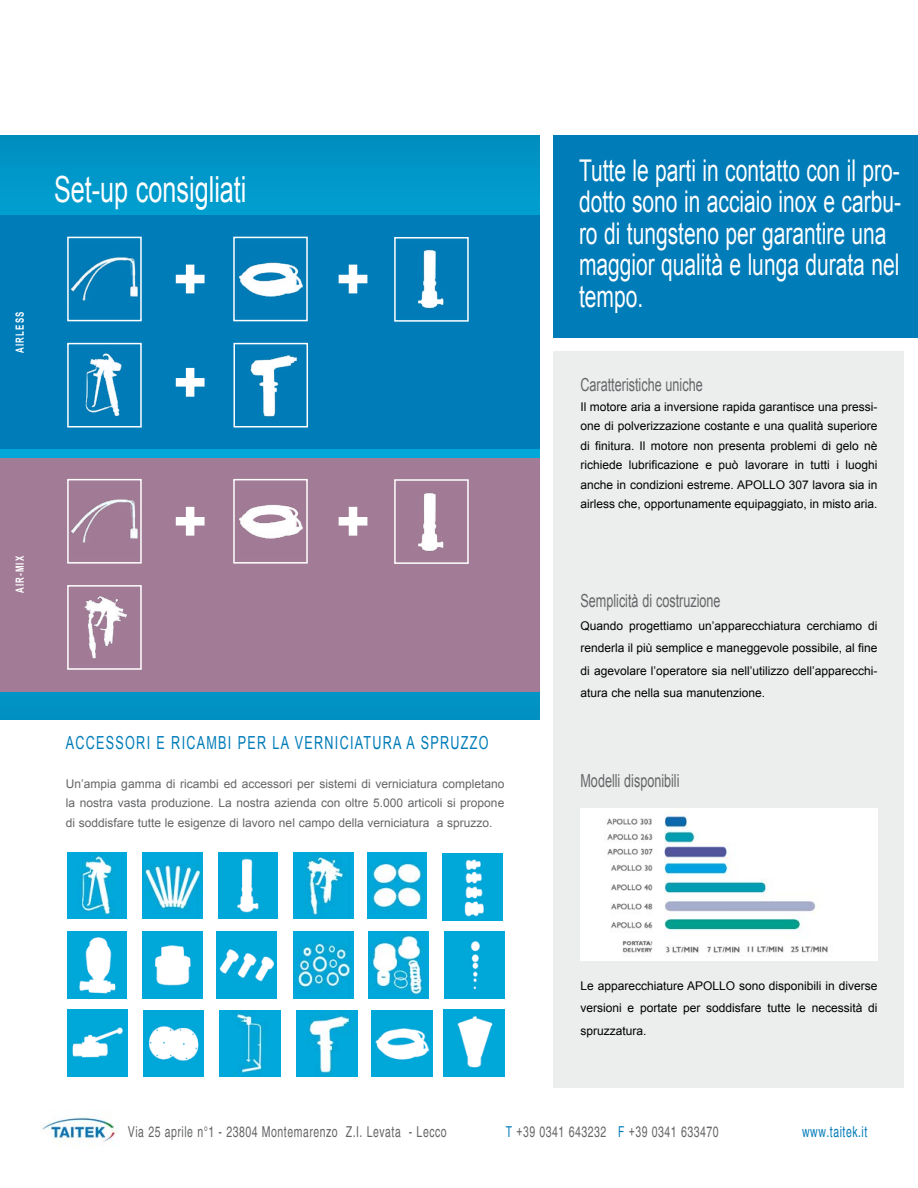
<style>
.page{position:relative;width:918px;height:1188px;background:#fff}
.page>*{position:absolute;margin:0;border:0;box-sizing:border-box;transform-origin:0 0}
.t1{font:900 54px "Arial";color:#fff}
.t2{font:36px "Arial";color:#fff;scale:.7 1}
.t3{font:30px/31.5px "Arial";color:#fff;scale:.7 1}
.t4{font:18px "Arial";color:#646567;scale:.7 1}
.t5{font:18px "Arial";letter-spacing:.1em;color:#007cb8;scale:.7 1}
.t6{font:15px "Helvetica";letter-spacing:.05em;color:#646567;scale:.7 1}
.t7{font:15px "Helvetica";letter-spacing:.05em;color:#007cb8;scale:.7 1}
.t8{font:12px/22.5px "Arial";color:#000;text-align:justify}
.t9{font:12px/19.5px "Arial";color:#646567;text-align:justify}
.t10{font:700 11.25px "Arial";letter-spacing:.15em;color:#fff;scale:.7 1}
.s1{font-family:"Arial";color:#007cb8}
.s2{font-family:"Arial"}
</style>
<div class="page">
<img style="left:0;top:135px;width:540px;height:584px">
<div style="left:554px;top:351px;width:350px;height:737px;background:#ebeeed"></div>
<div style="left:0;top:215px;width:540px;height:233px;background:#007cb8"></div>
<img style="left:41px;top:1117px;width:76px;height:30px">
<img style="left:67px;top:852px;width:60px;height:67px">
<img style="left:143px;top:852px;width:59px;height:67px">
<img style="left:218px;top:852px;width:60px;height:67px">
<img style="left:294px;top:852px;width:59px;height:67px">
<img style="left:367px;top:852px;width:60px;height:67px">
<img style="left:443px;top:853px;width:60px;height:67px">
<img style="left:67px;top:932px;width:60px;height:66px">
<img style="left:143px;top:932px;width:59px;height:66px">
<img style="left:216px;top:932px;width:60px;height:66px">
<img style="left:294px;top:932px;width:59px;height:66px">
<img style="left:369px;top:932px;width:60px;height:66px">
<div style="left:444px;top:932px;width:60px;height:66px;background:#00a7d9"></div>
<img style="left:443px;top:1010px;width:61px;height:66px">
<img style="left:143px;top:1010px;width:61px;height:67px">
<img style="left:220px;top:1010px;width:61px;height:67px">
<img style="left:297px;top:1010px;width:60px;height:67px">
<img style="left:372px;top:1010px;width:61px;height:67px">
<div style="left:554px;top:135px;width:364px;height:203px;background:#007cb8"></div>
<img style="left:581px;top:808px;width:297px;height:153px">
<img style="left:67px;top:1010px;width:61px;height:66px">
<div style="left:0;top:458px;width:540px;height:233px;background:#a27c96"></div>
<img style="left:85px;top:353px;width:37px;height:64px">
<div style="left:67px;top:343px;width:75px;height:85px;border:2px solid #fff"></div>
<img style="left:70px;top:257px;width:68px;height:44px">
<div style="left:67px;top:237px;width:75px;height:84px;border:2px solid #fff"></div>
<img style="left:238px;top:262px;width:65px;height:35px">
<div style="left:233px;top:237px;width:75px;height:84px;border:2px solid #fff"></div>
<img style="left:250px;top:355px;width:48px;height:62px">
<div style="left:233px;top:343px;width:75px;height:85px;border:2px solid #fff"></div>
<img style="left:418px;top:249px;width:26px;height:60px">
<div style="left:394px;top:237px;width:75px;height:85px;border:2px solid #fff"></div>
<img style="left:84px;top:596px;width:43px;height:63px">
<div style="left:67px;top:585px;width:75px;height:85px;border:2px solid #fff"></div>
<img style="left:71px;top:499px;width:67px;height:44px">
<div style="left:67px;top:479px;width:75px;height:85px;border:2px solid #fff"></div>
<img style="left:239px;top:504px;width:64px;height:35px">
<div style="left:233px;top:479px;width:75px;height:85px;border:2px solid #fff"></div>
<img style="left:418px;top:492px;width:26px;height:60px">
<div style="left:394px;top:479px;width:75px;height:85px;border:2px solid #fff"></div>
<p class="t10" style="left:12px;top:353px;width:60px;rotate:-90deg">AIRLESS</p>
<h2 class="t2" style="left:54px;top:165px;width:277px">Set-up consigliati</h2>
<h1 class="t1" style="left:172px;top:240px;width:37px">+</h1>
<h1 class="t1" style="left:335px;top:240px;width:37px">+</h1>
<h1 class="t1" style="left:172px;top:343px;width:37px">+</h1>
<p class="t10" style="left:12px;top:593px;width:55px;rotate:-90deg">AIR-MIX</p>
<h1 class="t1" style="left:172px;top:482px;width:37px">+</h1>
<h1 class="t1" style="left:335px;top:482px;width:37px">+</h1>
<h3 class="t5" style="left:66px;top:730px;width:605px">ACCESSORI E RICAMBI PER LA VERNICIATURA A SPRUZZO</h3>
<p class="t9" style="left:66px;top:774px;width:440px">Un’ampia gamma di ricambi ed accessori per sistemi di verniciatura completano la nostra vasta produzione. La nostra azienda con oltre 5.000 articoli si propone di soddisfare tutte le esigenze di lavoro nel campo della verniciatura a spruzzo.</p>
<h3 class="t3" style="left:579px;top:155px;width:462px">Tutte le parti in contatto con il pro&shy;dotto sono in acciaio inox e carbu&shy;ro di tungsteno per garantire una maggior qualità e lunga durata nel tempo.</h3>
<h3 class="t4" style="left:581px;top:373px;width:176px">Caratteristiche uniche</h3>
<p class="t8" style="left:581px;top:397px;width:298px;line-height:19.5px">Il motore aria a inversione rapida garantisce una pressi&shy;one di polverizzazione costante e una qualità superiore di finitura. Il motore non presenta problemi di gelo nè richiede lubrificazione e può lavorare in tutti i luoghi anche in condizioni estreme. APOLLO 307 lavora sia in airless che, opportunamente equipaggiato, in misto aria.</p>
<h3 class="t4" style="left:581px;top:589px;width:202px">Semplicità di costruzione</h3>
<p class="t8" style="left:581px;top:614px;width:298px">Quando progettiamo un’apparecchiatura cerchiamo di renderla il più semplice e maneggevole possibile, al fine di agevolare l’operatore sia nell’utilizzo dell’apparecchi&shy;atura che nella sua manutenzione.</p>
<h3 class="t4" style="left:581px;top:769px;width:143px">Modelli disponibili</h3>
<p class="t8" style="left:581px;top:974px;width:298px">Le apparecchiature APOLLO sono disponibili in diverse versioni e portate per soddisfare tutte le necessità di spruzzatura.</p>
<p class="t6" style="left:128px;top:1123px;width:457px">Via 25 aprile n°1 - 23804 Montemarenzo Z.I. Levata - Lecco</p>
<p class="t6" style="left:506px;top:1123px;width:306px"><span class="s1">T</span> <span class="s2">+39</span> 0341 643232 <span class="s1">F</span> <span class="s2">+39</span> 0341 633470</p>
<p class="t7" style="left:802px;top:1123px;width:95px">www.taitek.it</p>
</div>
